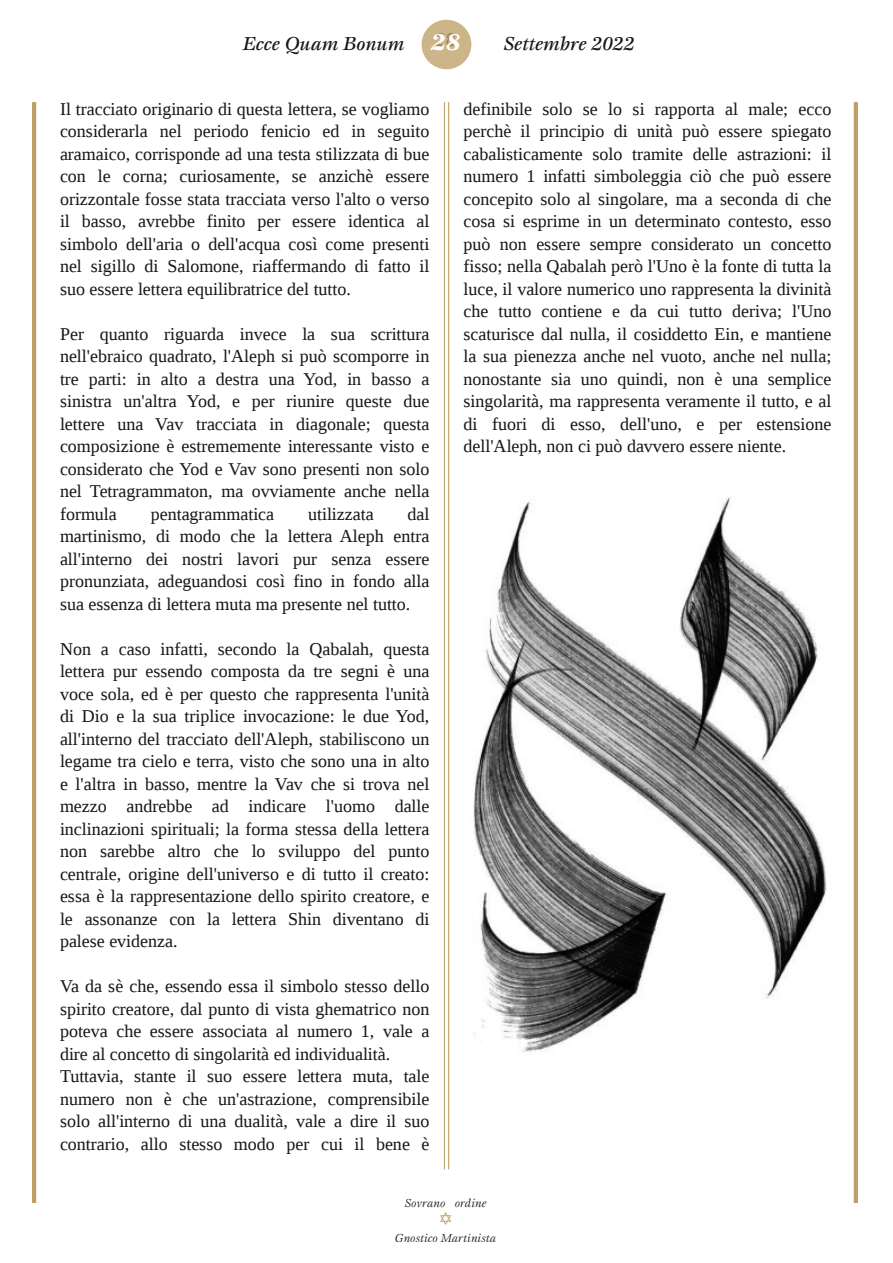
<style>
.page{position:relative;width:893px;height:1263px;background:#fff}
.page>*{position:absolute;margin:0;border:0;box-sizing:border-box;transform-origin:0 0}
.t1{font:700 21px "DejaVu Sans Mono";color:#bea066}
.t2{font:italic 500 19.5px "Esprit Std";color:#181715}
.t3{font:18px/22.5px "Liberation Serif";color:#181715;text-align:justify}
.t4{font:italic 12px "Esprit Std";color:#181715}
.s1{font-weight:900;font-size:24px;color:#fff}
</style>
<div class="page">
<hr style="left:32px;top:102px;width:4px;height:1101px;background:#bea066">
<hr style="left:854px;top:102px;width:4px;height:1101px;background:#bea066">
<hr style="left:448px;top:102px;width:1px;height:1067px;background:#bea066">
<hr style="left:444px;top:102px;width:1px;height:1067px;background:#bea066">
<div style="left:422px;top:20px;width:49px;height:49px;background:#ccb588;border-radius:50%"></div>
<img style="left:473px;top:496px;width:354px;height:556px">
<p class="t2" style="left:243px;top:35px;width:219px">Ecce Quam Bonum <span class="s1">2</span><sup>28</sup><span class="s1">8</span></p>
<p class="t2" style="left:504px;top:35px;width:132px">Settembre 2022</p>
<p class="t3" style="left:60px;top:97px;width:371px">Il tracciato originario di questa lettera, se vogliamo considerarla nel periodo fenicio ed in seguito aramaico, corrisponde ad una testa stilizzata di bue con le corna; curiosamente, se anzichè essere orizzontale fosse stata tracciata verso l'alto o verso il basso, avrebbe finito per essere identica al simbolo dell'aria o dell'acqua così come presenti nel sigillo di Salomone, riaffermando di fatto il suo essere lettera equilibratrice del tutto.</p>
<p class="t3" style="left:60px;top:322px;width:371px">Per quanto riguarda invece la sua scrittura nell'ebraico quadrato, l'Aleph si può scomporre in tre parti: in alto a destra una Yod, in basso a sinistra un'altra Yod, e per riunire queste due lettere una Vav tracciata in diagonale; questa composizione è estrememente interessante visto e considerato che Yod e Vav sono presenti non solo nel Tetragrammaton, ma ovviamente anche nella formula</p>
<p class="t3" style="left:60px;top:502px;width:371px;text-indent:348px">dal martinismo, di modo che la lettera Aleph entra all'interno dei nostri lavori pur senza essere pronunziata, adeguandosi così fino in fondo alla sua essenza di lettera muta ma presente nel tutto.</p>
<p class="t3" style="left:60px;top:637px;width:371px">Non a caso infatti, secondo la Qabalah, questa lettera pur essendo composta da tre segni è una voce sola, ed è per questo che rappresenta l'unità di Dio e la sua triplice invocazione: le due Yod, all'interno del tracciato dell'Aleph, stabiliscono un legame tra cielo e terra, visto che sono una in alto e l'altra in basso, mentre la Vav che si trova nel mezzo andrebbe ad indicare l'uomo dalle inclinazioni spirituali; la forma stessa della lettera non sarebbe altro che lo sviluppo del punto centrale, origine dell'universo e di tutto il creato: essa è la rappresentazione dello spirito creatore, e le assonanze con la lettera Shin diventano di palese evidenza.</p>
<p class="t3" style="left:60px;top:975px;width:371px;text-align:left">Va da sè che, essendo essa il simbolo stesso dello spirito creatore, dal punto di vista ghematrico non poteva che essere associata al numero 1, vale a dire al concetto di singolarità ed individualità.<br>Tuttavia, stante il suo essere lettera muta, tale numero non è che un'astrazione, comprensibile solo all'interno di una dualità, vale a dire il suo contrario, allo stesso modo per cui il bene è</p>
<p class="t3" style="left:151px;top:502px;width:125px">pentagrammatica</p>
<p class="t3" style="left:308px;top:502px;width:67px">utilizzata</p>
<p class="t3" style="left:463px;top:97px;width:369px">definibile solo se lo si rapporta al male; ecco perchè il principio di unità può essere spiegato cabalisticamente solo tramite delle astrazioni: il numero 1 infatti simboleggia ciò che può essere concepito solo al singolare, ma a seconda di che cosa si esprime in un determinato contesto, esso può non essere sempre considerato un concetto fisso; nella Qabalah però l'Uno è la fonte di tutta la luce, il valore numerico uno rappresenta la divinità che tutto contiene e da cui tutto deriva; l'Uno scaturisce dal nulla, il cosiddetto Ein, e mantiene la sua pienezza anche nel vuoto, anche nel nulla; nonostante sia uno quindi, non è una semplice singolarità, ma rappresenta veramente il tutto, e al di fuori di esso, dell'uno, e per estensione dell'Aleph, non ci può davvero essere niente.</p>
<p class="t4" style="left:405px;top:1198px;width:83px">Sovrano ordine</p>
<p class="t1" style="left:439px;top:1206px;width:14px">✡</p>
<p class="t4" style="left:395px;top:1233px;width:103px">Gnostico Martinista</p>
</div>
